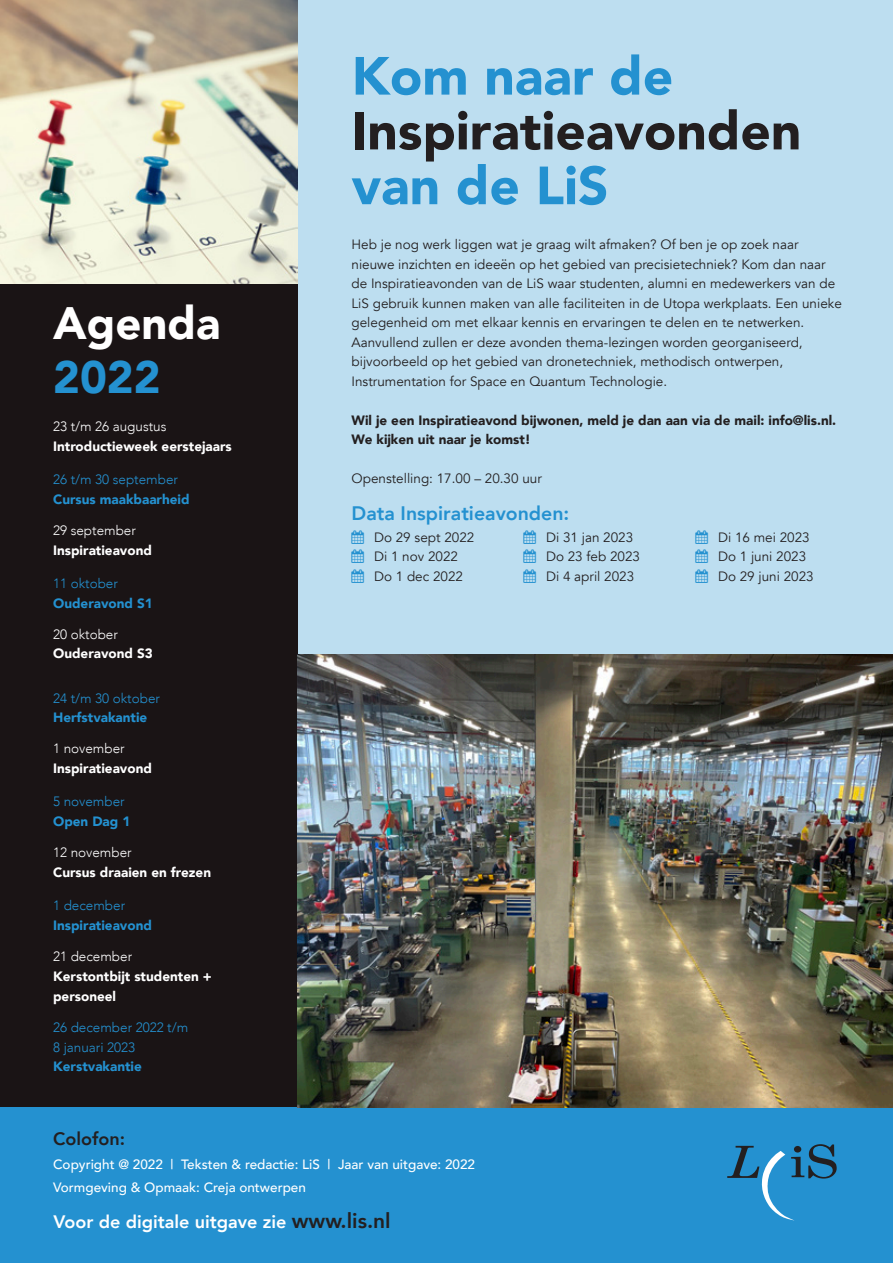
<style>
.page{position:relative;width:893px;height:1263px;background:#fff}
.page>*{position:absolute;margin:0;border:0;box-sizing:border-box;transform-origin:0 0}
.t1{font:900 53.1px "Avenir";color:#2491d0}
.t2{font:900 53.1px "Avenir";color:#231f20}
.t3{font:900 45.3px "Avenir";color:#fff}
.t4{font:900 45.3px "Avenir";color:#2491d0}
.t5{font:800 19.5px "Avenir";color:#2491d0}
.t6{font:800 18px "Avenir";color:#fff}
.t7{font:800 18px "Avenir";color:#231f20}
.t8{font:13.5px/19.5px "Avenir";color:#231f20}
.t9{font:900 13.5px/20px "Avenir";color:#fff}
.t10{font:900 13.5px/19.5px "Avenir";color:#231f20}
.t11{font:500 13.5px/23.2px "Avenir";color:#fff}
.t12{font:300 13.5px/20px "Avenir";color:#2491d0}
.t13{font:900 13.5px "Avenir";color:#2491d0}
.t14{font:300 13.5px "Avenir";color:#fff}
.s1{color:#2491d0}
.s2{font-size:21px;color:#231f20}
</style>
<div class="page">
<div style="left:281px;top:0;width:612px;height:709px;background:#bddef0"></div>
<div style="left:0;top:247px;width:297px;height:925px;background:#1a1415"></div>
<div style="left:0;top:1108px;width:893px;height:155px;background:#2491d0"></div>
<svg style="left:727px;top:1144px;width:110px;height:76px"></svg>
<img style="left:297px;top:655px;width:596px;height:453px">
<img style="left:0;top:0;width:297px;height:283px">
<h2 class="t3" style="left:53px;top:284px;width:169px">Agenda</h2>
<h2 class="t4" style="left:53px;top:339px;width:109px">2022</h2>
<p class="t14" style="left:53px;top:418px;width:115px">23 t/m 26 augustus</p>
<p class="t9" style="left:53px;top:436px;width:180px">Introductieweek eerstejaars</p>
<p class="t12" style="left:53px;top:469px;width:126px">26 t/m 30 september</p>
<p class="t13" style="left:53px;top:488px;width:138px">Cursus maakbaarheid</p>
<p class="t14" style="left:53px;top:522px;width:84px">29 september</p>
<p class="t9" style="left:53px;top:539px;width:100px">Inspiratieavond</p>
<p class="t12" style="left:53px;top:573px;width:66px">11 oktober</p>
<p class="t13" style="left:53px;top:591px;width:101px">Ouderavond S1</p>
<p class="t14" style="left:53px;top:626px;width:66px">20 oktober</p>
<p class="t9" style="left:53px;top:643px;width:101px">Ouderavond S3</p>
<p class="t12" style="left:53px;top:688px;width:108px">24 t/m 30 oktober</p>
<p class="t13" style="left:53px;top:706px;width:96px">Herfstvakantie</p>
<p class="t14" style="left:53px;top:741px;width:73px">1 november</p>
<p class="t9" style="left:53px;top:758px;width:100px">Inspiratieavond</p>
<p class="t12" style="left:53px;top:792px;width:73px">5 november</p>
<p class="t13" style="left:53px;top:810px;width:79px">Open Dag 1</p>
<p class="t14" style="left:53px;top:844px;width:80px">12 november</p>
<p class="t9" style="left:53px;top:862px;width:159px">Cursus draaien en frezen</p>
<p class="t12" style="left:53px;top:895px;width:74px">1 december</p>
<p class="t13" style="left:53px;top:914px;width:100px">Inspiratieavond</p>
<p class="t14" style="left:53px;top:948px;width:81px">21 december</p>
<p class="t9" style="left:53px;top:966px;width:160px">Kerstontbijt studenten + personeel</p>
<p class="t12" style="left:53px;top:1017px;width:137px">26 december 2022 t/m<br>8 januari 2023</p>
<p class="t13" style="left:53px;top:1055px;width:90px">Kerstvakantie</p>
<h1 class="t1" style="left:352px;top:31px;width:323px">Kom naar de</h1>
<h1 class="t2" style="left:352px;top:85px;width:451px">Inspiratieavonden</h1>
<h1 class="t1" style="left:352px;top:140px;width:258px">van de LiS</h1>
<p class="t8" style="left:352px;top:235px;width:492px">Heb je nog werk liggen wat je graag wilt afmaken? Of ben je op zoek naar nieuwe inzichten en ideeën op het gebied van precisietechniek? Kom dan naar de Inspiratieavonden van de LiS waar studenten, alumni en medewerkers van de LiS gebruik kunnen maken van alle faciliteiten in de Utopa werkplaats. Een unieke gelegenheid om met elkaar kennis en ervaringen te delen en te netwerken.<br>Aanvullend zullen er deze avonden thema-lezingen worden georganiseerd, bijvoorbeeld op het gebied van dronetechniek, methodisch ontwerpen, Instrumentation for Space en Quantum Technologie.</p>
<p class="t10" style="left:352px;top:410px;width:486px">Wil je een Inspiratieavond bijwonen, meld je dan aan via de mail: info@lis.nl.<br>We kijken uit naar je komst!</p>
<p class="t8" style="left:352px;top:469px;width:192px">Openstelling: 17.00 – 20.30 uur</p>
<h3 class="t5" style="left:352px;top:498px;width:219px">Data Inspiratieavonden:</h3>
<p class="t8" style="left:352px;top:527px;width:124px"><span class="s1">▲</span> Do 29 sept 2022</p>
<p class="t8" style="left:352px;top:547px;width:108px"><span class="s1">▲</span> Di 1 nov 2022</p>
<p class="t8" style="left:352px;top:566px;width:113px"><span class="s1">▲</span> Do 1 dec 2022</p>
<p class="t8" style="left:523px;top:527px;width:111px"><span class="s1">▲</span> Di 31 jan 2023</p>
<p class="t8" style="left:523px;top:547px;width:118px"><span class="s1">▲</span> Do 23 feb 2023</p>
<p class="t8" style="left:523px;top:566px;width:112px"><span class="s1">▲</span> Di 4 april 2023</p>
<p class="t8" style="left:695px;top:527px;width:116px"><span class="s1">▲</span> Di 16 mei 2023</p>
<p class="t8" style="left:695px;top:547px;width:112px"><span class="s1">▲</span> Do 1 juni 2023</p>
<p class="t8" style="left:695px;top:566px;width:120px"><span class="s1">▲</span> Do 29 juni 2023</p>
<h3 class="t7" style="left:53px;top:1125px;width:73px">Colofon:</h3>
<p class="t11" style="left:53px;top:1151px;width:434px">Copyright @ 2022 | Teksten &amp; redactie: LiS | Jaar van uitgave: 2022 <span class="s1">|<br></span>Vormgeving &amp; Opmaak: Creja ontwerpen</p>
<h3 class="t6" style="left:54px;top:1208px;width:339px">Voor de digitale uitgave zie <span class="s2">www.lis.nl</span></h3>
</div>
